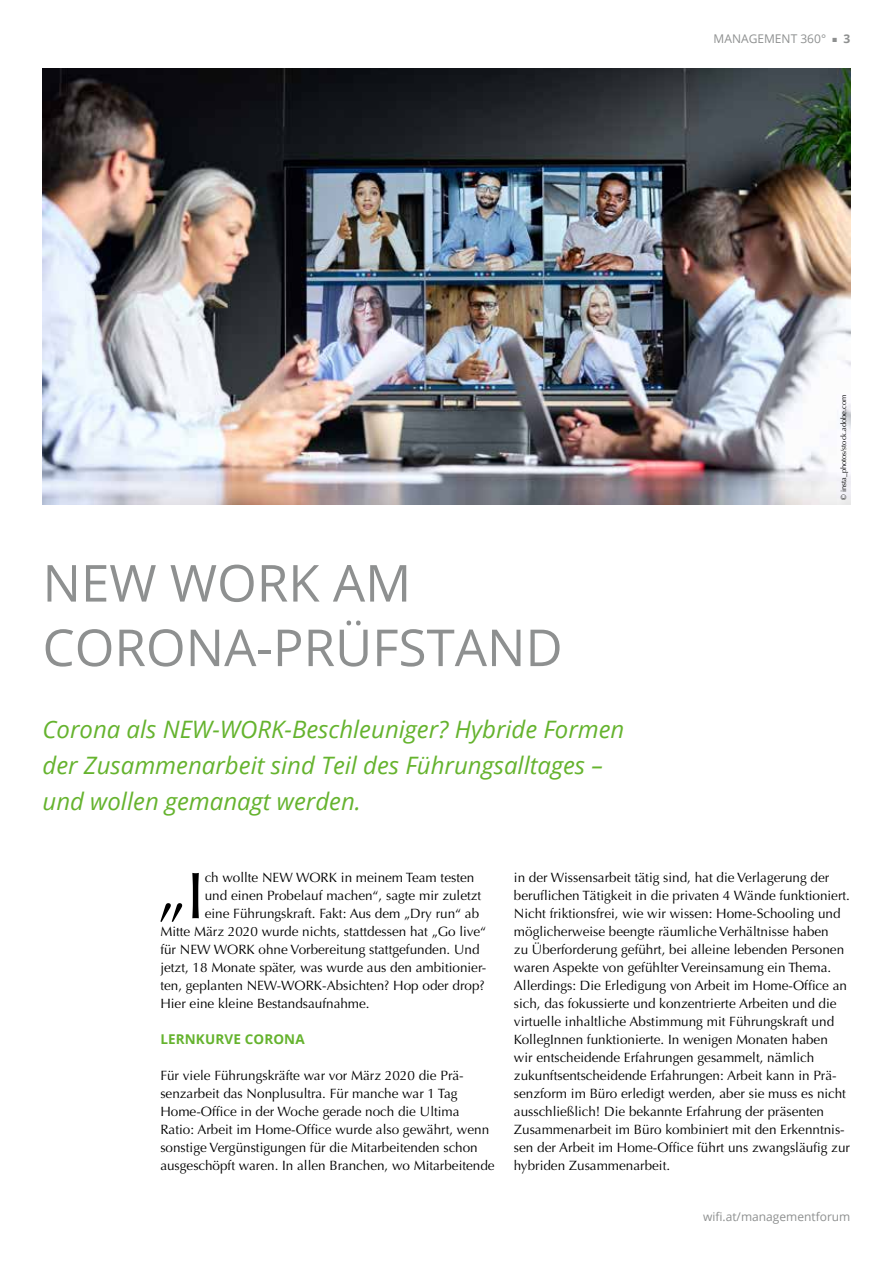
<style>
.page{position:relative;width:893px;height:1263px;background:#fff}
.page>*{position:absolute;margin:0;border:0;box-sizing:border-box;transform-origin:0 0}
.t1{font:66px "Optima";color:#000}
.t2{font:51px/64.5px "Open Sans";color:#8e9090}
.t3{font:italic 24px/36px "Open Sans";color:#65b32e}
.t4{font:13.5px/18px "Optima";color:#000}
.t5{font:700 13.5px "Open Sans";letter-spacing:.01em;color:#65b32e}
.t6{font:12px "Open Sans";color:#8e9090}
.t7{font:7.5px "Optima";color:#000}
.s1{font-weight:700}
</style>
<div class="page">
<img style="left:43px;top:68px;width:807px;height:436px">
<p class="t6" style="left:714px;top:31px;width:44px">MANAGEME</p>
<p class="t6" style="left:782px;top:31px;width:70px">NT 360° ■ <span class="s1">3</span></p>
<h2 class="t2" style="left:43px;top:549px;width:360px">N EW WORK AM<br>CORO</h2>
<h2 class="t2" style="left:186px;top:614px;width:370px">NA-PRÜFSTAND</h2>
<h3 class="t3" style="left:43px;top:711px;width:583px">Corona als New-Work-Beschleuniger? Hybride Formen der Zusammenarbeit sind Teil des Führungsalltages – und wollen gemanagt werden.</h3>
<p class="t7" style="left:839px;top:500px;width:107px;rotate:-90deg">© insta_photos/stock.adobe.com</p>
<h1 class="t1" style="left:157px;top:854px;width:49px">„I</h1>
<p class="t4" style="left:205px;top:869px;width:271px">ch wollte NEW WORK in meinem Team testen</p>
<p class="t4" style="left:205px;top:887px;width:278px">und einen Probelauf machen“, sagte mir zuletzt</p>
<p class="t4" style="left:205px;top:905px;width:276px">eine Führungskraft. Fakt: Aus dem „Dry run“ ab</p>
<p class="t4" style="left:160px;top:923px;width:327px">Mitte März 2020 wurde nichts, stattdessen hat „Go live“</p>
<p class="t4" style="left:160px;top:941px;width:321px">für NEW WORK ohne Vorbereitung stattgefunden. Und</p>
<p class="t4" style="left:160px;top:959px;width:327px">jetzt, 18 Monate später, was wurde aus den ambitionier-</p>
<p class="t4" style="left:160px;top:977px;width:326px">ten, geplanten NEW-WORK-Absichten? Hop oder drop?</p>
<p class="t4" style="left:160px;top:995px;width:211px">Hier eine kleine Bestandsaufnahme.</p>
<p class="t5" style="left:160px;top:1030px;width:146px">LERN KURVE CORONA</p>
<p class="t4" style="left:160px;top:1067px;width:336px">Für viele Führungskräfte war vor März 2020 die Prä&shy;senzarbeit das Nonplusultra. Für manche war 1 Tag Home-Office in der Woche gerade noch die Ultima Ratio: Arbeit im Home-Office wurde also gewährt, wenn sonstige Vergünstigungen für die Mitarbeitenden schon ausgeschöpft waren. In allen Branchen, wo Mitarbeitende</p>
<p class="t4" style="left:514px;top:869px;width:338px">in der Wissensarbeit tätig sind, hat die Verlagerung der beruflichen Tätigkeit in die privaten 4 Wände funktioniert.<br>Nicht friktionsfrei, wie wir wissen: Home-Schooling und möglicherweise beengte räumliche Verhältnisse haben<br>zu Überforderung geführt, bei alleine lebenden Personen waren Aspekte von gefühlter Vereinsamung ein Thema.<br>Allerdings: Die Erledigung von Arbeit im Home-Office an sich, das fokussierte und konzentrierte Arbeiten und die virtuelle inhaltliche Abstimmung mit Führungskraft und KollegInnen funktionierte. In wenigen Monaten haben<br>wir entscheidende Erfahrungen gesammelt, nämlich zukunftsentscheidende Erfahrungen: Arbeit kann in Prä&shy;senzform im Büro erledigt werden, aber sie muss es nicht ausschließlich! Die bekannte Erfahrung der präsenten Zusammenarbeit im Büro kombiniert mit den Erkenntnis&shy;sen der Arbeit im Home-Office führt uns zwangsläufig zur hybriden Zusammenarbeit.</p>
<p class="t6" style="left:703px;top:1208px;width:149px">WIFI.AT/MANAGEMENTFORUM</p>
</div>
